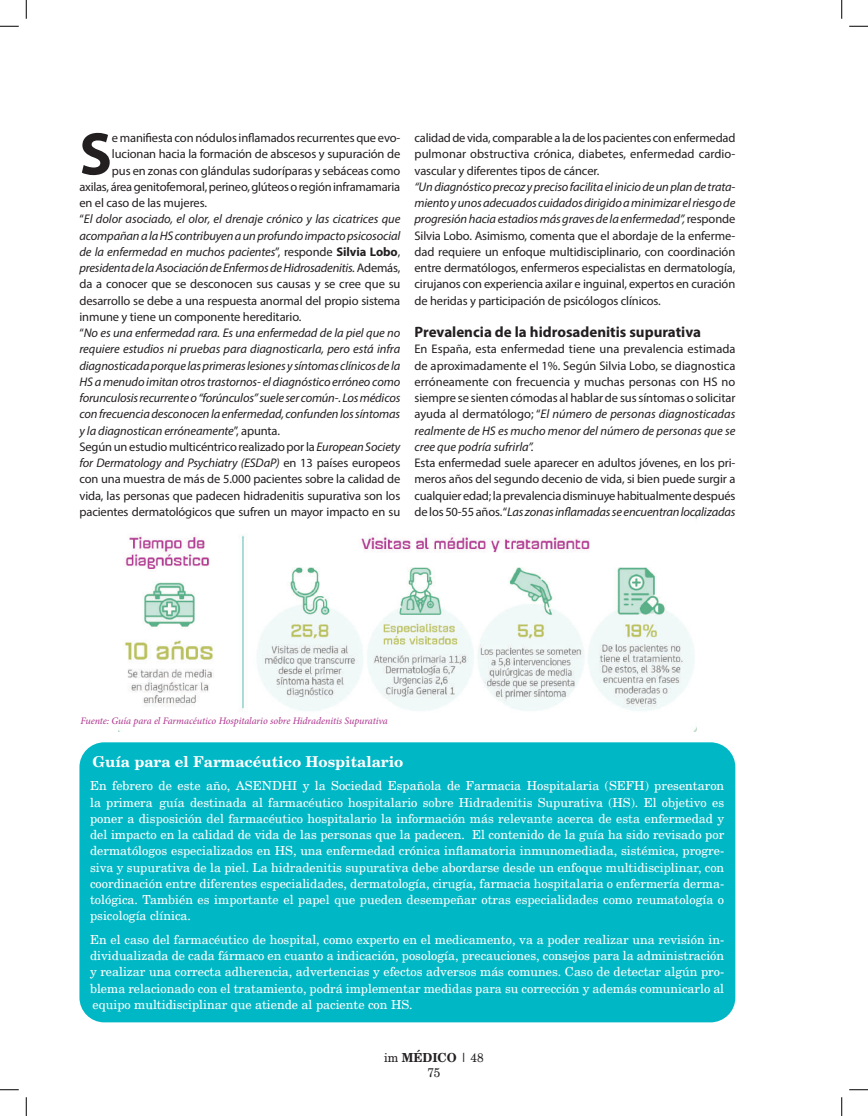
<style>
.page{position:relative;width:868px;height:1116px;background:#fff}
.page>*{position:absolute;margin:0;border:0;box-sizing:border-box;transform-origin:0 0}
.t1{font:700 60.75px "Myriad Pro";color:#231f20}
.t2{font:700 15px "Myriad Pro";color:#231f20}
.t3{font:700 15px "New Brunswick";color:#fff}
.t4{font:12.5px/16.2px "Myriad Pro";letter-spacing:-.01em;color:#231f20;text-align:justify}
.t5{font:12.5px/16.2px "New Brunswick";color:#fff;text-align:justify}
.t6{font:italic 12.5px "Myriad Pro";letter-spacing:-.01em;color:#231f20}
.t7{font:12.5px/15px "New Brunswick";color:#231f20;text-align:center;scale:.95 1}
.t8{font:italic 500 10px "Minion Pro";letter-spacing:-.01em;color:#b23f93}
.s1{font-style:normal}
.s2{font-weight:700;font-style:normal}
.s3{font-style:italic}
.s4{font-weight:700}
</style>
<div class="page">
<img style="left:118px;top:514px;width:578px;height:217px">
<div style="left:79px;top:742px;width:656px;height:280px;background:#00b7c5;border-radius:25px"></div>
<svg style="left:0;top:25px;width:19px;height:2px"></svg>
<svg style="left:849px;top:25px;width:18px;height:2px"></svg>
<svg style="left:0;top:1089px;width:19px;height:1px"></svg>
<svg style="left:849px;top:1089px;width:18px;height:1px"></svg>
<svg style="left:25px;top:0;width:2px;height:19px"></svg>
<svg style="left:25px;top:1097px;width:2px;height:18px"></svg>
<svg style="left:841px;top:0;width:1px;height:19px"></svg>
<svg style="left:841px;top:1097px;width:1px;height:18px"></svg>
<h1 class="t1" style="left:79px;top:114px;width:34px">S</h1>
<p class="t4" style="left:112px;top:129px;width:290px">e manifiesta con nódulos inflamados recurrentes que evo-</p>
<p class="t4" style="left:112px;top:146px;width:290px">lucionan hacia la formación de abscesos y supuración de</p>
<p class="t4" style="left:112px;top:162px;width:290px">pus en zonas con glándulas sudoríparas y sebáceas como</p>
<p class="t4" style="left:79px;top:178px;width:322px">axilas, área genitofemoral, perineo, glúteos o región inframamaria</p>
<p class="t4" style="left:79px;top:194px;width:129px">en el caso de las mujeres.</p>
<p class="t6" style="left:79px;top:211px;width:322px"><span class="s1">“</span>El dolor asociado, el olor, el drenaje crónico y las cicatrices que</p>
<p class="t6" style="left:79px;top:228px;width:322px">acompañan a la HS contribuyen a un profundo impacto psicosocial</p>
<p class="t6" style="left:79px;top:244px;width:322px">de la enfermedad en muchos pacientes<span class="s1">”, responde</span> <span class="s2">Silvia Lobo</span><span class="s1">,</span></p>
<p class="t6" style="left:79px;top:260px;width:322px">presidenta de la Asociación de Enfermos de Hidrosadenitis. <span class="s1">Además,</span></p>
<p class="t4" style="left:79px;top:276px;width:322px">da a conocer que se desconocen sus causas y se cree que su</p>
<p class="t4" style="left:79px;top:292px;width:322px">desarrollo se debe a una respuesta anormal del propio sistema</p>
<p class="t4" style="left:79px;top:308px;width:223px">inmune y tiene un componente hereditario.</p>
<p class="t6" style="left:79px;top:325px;width:322px"><span class="s1">“</span>No es una enfermedad rara. Es una enfermedad de la piel que no</p>
<p class="t6" style="left:79px;top:341px;width:322px">requiere estudios ni pruebas para diagnosticarla, pero está infra</p>
<p class="t6" style="left:79px;top:358px;width:322px">diagnosticada porque las primeras lesiones y síntomas clínicos de la</p>
<p class="t6" style="left:79px;top:374px;width:322px">HS a menudo imitan otros trastornos- el diagnóstico erróneo como</p>
<p class="t6" style="left:79px;top:390px;width:322px">forunculosis recurrente o “forúnculos” suele ser común-. Los médicos</p>
<p class="t6" style="left:79px;top:406px;width:322px">con frecuencia desconocen la enfermedad, confunden los síntomas</p>
<p class="t6" style="left:79px;top:423px;width:202px">y la diagnostican erróneamente<span class="s1">”, apunta.</span></p>
<p class="t4" style="left:79px;top:438px;width:322px">Según un estudio multicéntrico realizado por la <span class="s3">European Society</span></p>
<p class="t6" style="left:79px;top:455px;width:322px">for Dermatology and Psychiatry (ESDaP) <span class="s1">en 13 países europeos</span></p>
<p class="t4" style="left:79px;top:471px;width:322px">con una muestra de más de 5.000 pacientes sobre la calidad de</p>
<p class="t4" style="left:79px;top:487px;width:322px">vida, las personas que padecen hidradenitis supurativa son los</p>
<p class="t4" style="left:79px;top:503px;width:322px">pacientes dermatológicos que sufren un mayor impacto en su</p>
<p class="t4" style="left:414px;top:129px;width:322px">calidad de vida, comparable a la de los pacientes con enfermedad pulmonar obstructiva crónica, diabetes, enfermedad cardio&shy;vascular y diferentes tipos de cáncer.</p>
<p class="t4" style="left:414px;top:178px;width:322px"><span class="s3">“Un diagnóstico precoz y preciso facilita el inicio de un plan de trata&shy;miento y unos adecuados cuidados dirigido a minimizar el riesgo de progresión hacia estadios más graves de la enfermedad”,</span> responde Silvia Lobo. Asimismo, comenta que el abordaje de la enferme&shy;dad requiere un enfoque multidisciplinario, con coordinación entre dermatólogos, enfermeros especialistas en dermatología, cirujanos con experiencia axilar e inguinal, expertos en curación de heridas y participación de psicólogos clínicos.</p>
<p class="t2" style="left:414px;top:322px;width:288px">Prevalencia de la hidrosadenitis supurativa</p>
<p class="t4" style="left:414px;top:341px;width:322px">En España, esta enfermedad tiene una prevalencia estimada de aproximadamente el 1%. Según Silvia Lobo, se diagnostica erróneamente con frecuencia y muchas personas con HS no siempre se sienten cómodas al hablar de sus síntomas o solicitar ayuda al dermatólogo; “<span class="s3">El número de personas diagnosticadas realmente de HS es mucho menor del número de personas que se cree que podría sufrirla”.</span></p>
<p class="t4" style="left:414px;top:454px;width:322px">Esta enfermedad suele aparecer en adultos jóvenes, en los pri&shy;meros años del segundo decenio de vida, si bien puede surgir a cualquier edad; la prevalencia disminuye habitualmente después de los 50-55 años. “<span class="s3">Las zonas inflamadas se encuentran localizadas</span></p>
<p class="t8" style="left:80px;top:713px;width:309px">Fuente: Guía para el Farmacéutico Hospitalario sobre Hidradenitis Supurativa</p>
<p class="t3" style="left:93px;top:755px;width:312px">Guía para el Farmacéutico Hospitalario</p>
<p class="t5" style="left:90px;top:778px;width:635px">En febrero de este año, ASENDHI y la Sociedad Española de Farmacia Hospitalaria (SEFH) presentaron la primera guía destinada al farmacéutico hospitalario sobre Hidradenitis Supurativa (HS). El objetivo es poner a disposición del farmacéutico hospitalario la información más relevante acerca de esta enfermedad y del impacto en la calidad de vida de las personas que la padecen. El contenido de la guía ha sido revisado por dermatólogos especializados en HS, una enfermedad crónica inflamatoria inmunomediada, sistémica, progre&shy;siva y supurativa de la piel. La hidradenitis supurativa debe abordarse desde un enfoque multidisciplinar, con coordinación entre diferentes especialidades, dermatología, cirugía, farmacia hospitalaria o enfermería derma&shy;tológica. También es importante el papel que pueden desempeñar otras especialidades como reumatología o psicología clínica.</p>
<p class="t5" style="left:90px;top:932px;width:635px">En el caso del farmacéutico de hospital, como experto en el medicamento, va a poder realizar una revisión in&shy;dividualizada de cada fármaco en cuanto a indicación, posología, precauciones, consejos para la administración y realizar una correcta adherencia, advertencias y efectos adversos más comunes. Caso de detectar algún pro&shy;blema relacionado con el tratamiento, podrá implementar medidas para su corrección y además comunicarlo al equipo multidisciplinar que atiende al paciente con HS.</p>
<p class="t7" style="left:384px;top:1050px;width:106px">im <span class="s4">MÉDICO</span> | 48<br>75</p>
</div>
